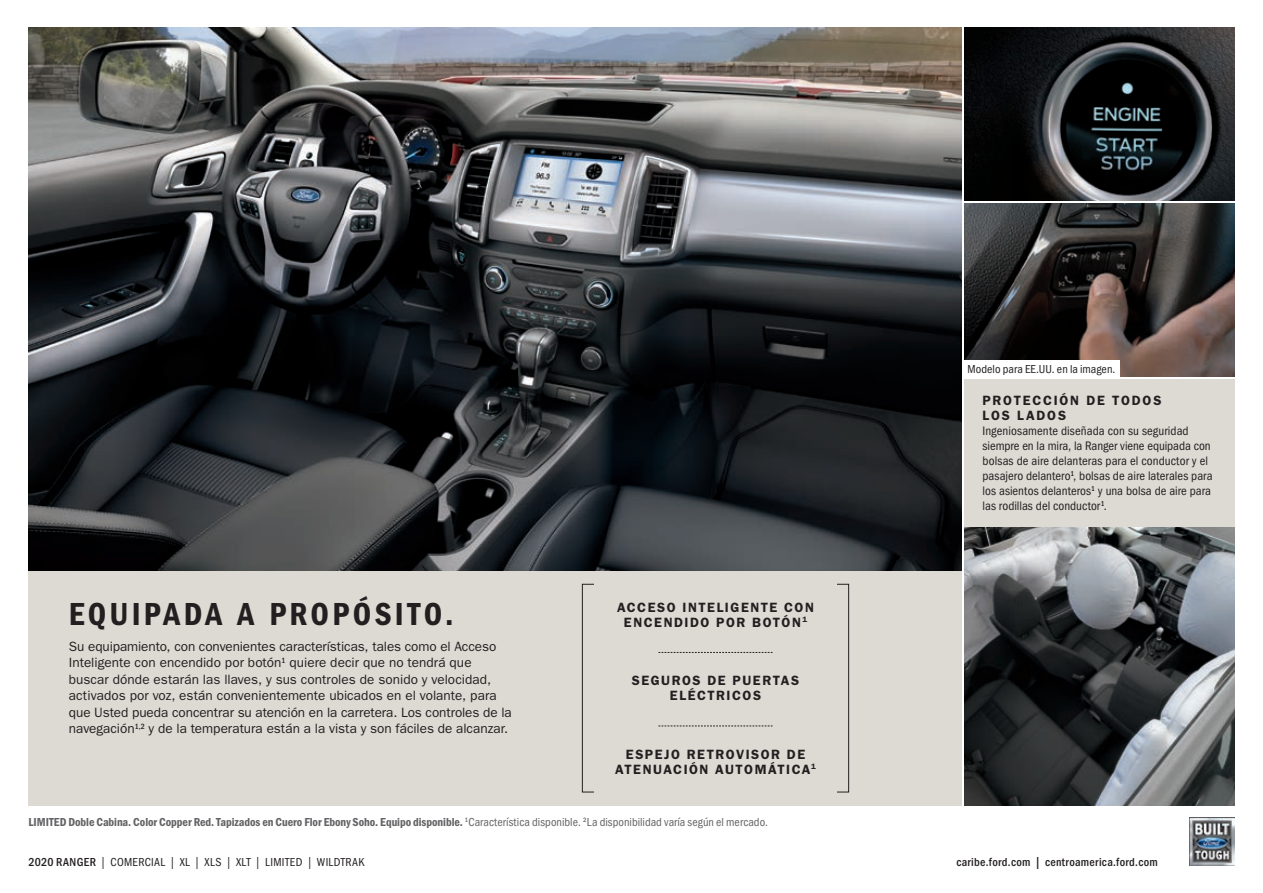
<style>
.page{position:relative;width:1263px;height:893px;background:#fff}
.page>*{position:absolute;margin:0;border:0;box-sizing:border-box;transform-origin:0 0}
.t1{font:33px "ITC Franklin Gothic Std Dm Cd";letter-spacing:.095em;color:#231f20}
.t2{font:13.5px/16.5px "ITC Franklin Gothic Std";color:#231f20}
.t3{font:600 13.5px/15px "ITC Franklin Gothic Std";letter-spacing:.115em;color:#231f20;text-align:center}
.t4{font:condensed 12.75px/15px "ITC Franklin Gothic Std";color:#231f20}
.t5{font:12px "ITC Franklin Gothic Std Dm Cd";letter-spacing:-.005em;color:#636366}
.t6{font:condensed 12px "ITC Franklin Gothic Std";letter-spacing:.025em;color:#231f20}
.t7{font:500 condensed 12px "ITC Franklin Gothic Std";letter-spacing:.03em;color:#231f20}
.t8{font:condensed 12px "ITC Franklin Gothic Std";letter-spacing:.005em;color:#231f20}
.s1{font-family:"ITC Franklin Gothic Std";font-stretch:condensed}
.s2{font-weight:500}
</style>
<div class="page">
<img style="left:1189px;top:818px;width:45px;height:48px">
<div style="left:28px;top:570px;width:933px;height:236px;background:#dcdad3"></div>
<img style="left:28px;top:27px;width:933px;height:543px">
<img style="left:964px;top:27px;width:270px;height:173px">
<img style="left:964px;top:203px;width:270px;height:173px">
<img style="left:964px;top:526px;width:270px;height:280px">
<div style="left:963px;top:360px;width:156px;height:18px;background:#fff"></div>
<div style="left:582px;top:584px;width:12px;height:208px;border:1px solid #231f20"></div>
<div style="left:837px;top:584px;width:12px;height:208px;border:1px solid #231f20"></div>
<svg style="left:658px;top:652px;width:114px;height:1px"></svg>
<svg style="left:658px;top:726px;width:114px;height:1px"></svg>
<div style="left:964px;top:379px;width:270px;height:147px;background:#dcdad3"></div>
<p class="t8" style="left:968px;top:363px;width:149px">Modelo para EE.UU. en la imagen.</p>
<h2 class="t1" style="left:69px;top:595px;width:386px">EQUIPADA A PROPÓSITO.</h2>
<p class="t2" style="left:69px;top:638px;width:444px">Su equipamiento, con convenientes características, tales como el Acceso Inteligente con encendido por botón<sup>1</sup> quiere decir que no tendrá que buscar dónde estarán las llaves, y sus controles de sonido y velocidad, activados por voz, están convenientemente ubicados en el volante, para que Usted pueda concentrar su atención en la carretera. Los controles de la navegación<sup>1,2</sup> y de la temperatura están a la vista y son fáciles de alcanzar.</p>
<p class="t3" style="left:617px;top:599px;width:198px">ACCESO INTELIGENTE CON<br>ENCENDIDO POR BOTÓN<sup>1</sup></p>
<p class="t3" style="left:632px;top:673px;width:169px">SEGUROS DE PUERTAS<br>ELÉCTRICOS</p>
<p class="t3" style="left:615px;top:746px;width:202px">ESPEJO RETROVISOR DE<br>ATENUACIÓN AUTOMÁTICA<sup>1</sup></p>
<p class="t5" style="left:28px;top:815px;width:741px">LIMITED Doble Cabina. Color Copper Red. Tapizados en Cuero Flor Ebony Soho. Equipo disponible. <sup>1</sup><span class="s1">Característica disponible.</span> <sup>2</sup><span class="s1">La disponibilidad varía según el mercado.</span></p>
<p class="t3" style="left:982px;top:393px;width:180px;text-align:left">PROTECCIÓN DE TODOS<br>LOS LADOS</p>
<p class="t4" style="left:982px;top:423px;width:232px">Ingeniosamente diseñada con su seguridad siempre en la mira, la Ranger viene equipada con bolsas de aire delanteras para el conductor y el pasajero delantero<sup>1</sup>, bolsas de aire laterales para los asientos delanteros<sup>1</sup> y una bolsa de aire para las rodillas del conductor<sup>1</sup>.</p>
<p class="t6" style="left:28px;top:855px;width:337px"><span class="s2">2020 RANGER</span> | COMERCIAL | XL | XLS | XLT | LIMITED | WILDTRAK</p>
<p class="t7" style="left:956px;top:855px;width:203px">caribe.ford.com | centroamerica.ford.com</p>
</div>
